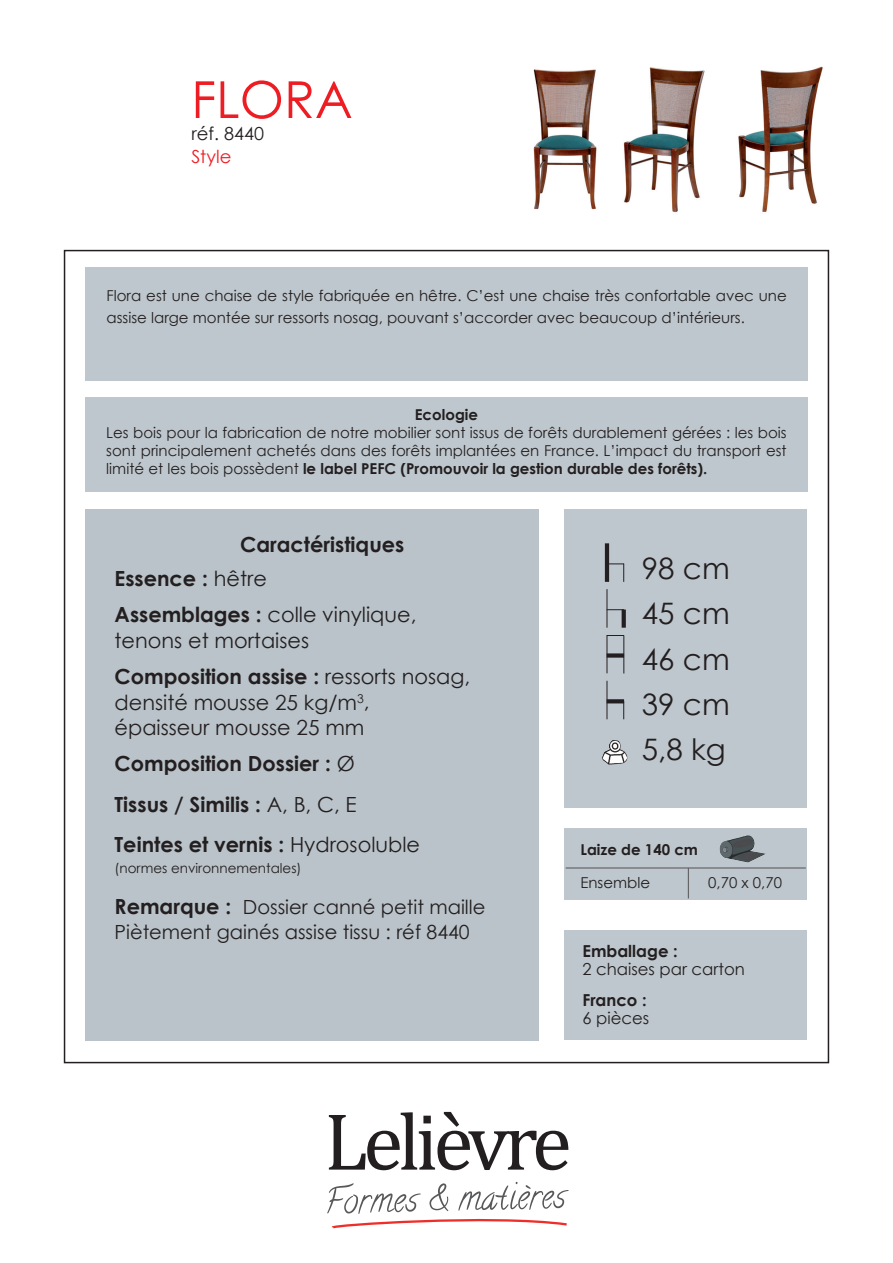
<style>
.page{position:relative;width:893px;height:1263px;background:#fff}
.page>*{position:absolute;margin:0;border:0;box-sizing:border-box;transform-origin:0 0}
.t1{font:51px "Century Gothic";color:#ee1d23}
.t2{font:29.55px/45.5px "Century Gothic";color:#231f20;text-align:justify}
.t3{font:700 20.85px/35.2px "Century Gothic";color:#231f20}
.t4{font:20.85px/36px "Century Gothic";color:#231f20}
.t5{font:19.5px/25.5px "Century Gothic";color:#231f20}
.t6{font:18px "Century Gothic";color:#231f20}
.t7{font:18px "Century Gothic";color:#ee1d23}
.t8{font:16.5px "Century Gothic";color:#231f20}
.t9{font:700 16.5px "Century Gothic";color:#231f20}
.t10{font:15px/18px "Century Gothic";color:#231f20}
.t11{font:700 15px "Century Gothic";color:#231f20}
.t12{font:13.5px "Century Gothic";color:#231f20}
.s1{font-weight:700}
.s2{font-weight:400}
.s3{font-weight:700;font-size:20.85px}
</style>
<div class="page">
<svg style="left:329px;top:1112px;width:239px;height:58px"></svg>
<svg style="left:327px;top:1182px;width:242px;height:46px"></svg>
<div style="left:564px;top:930px;width:243px;height:110px;background:#bec7cd"></div>
<div style="left:85px;top:267px;width:723px;height:114px;background:#bec7cd"></div>
<div style="left:85px;top:396px;width:723px;height:95px;background:#bec7cd"></div>
<div style="left:564px;top:509px;width:243px;height:298px;background:#bec7cd"></div>
<div style="left:85px;top:509px;width:453px;height:532px;background:#bac3c9"></div>
<img style="left:602px;top:740px;width:26px;height:25px">
<hr style="left:605px;top:543px;width:4px;height:39px;background:#231f20">
<hr style="left:607px;top:589px;width:1px;height:39px;background:#231f20">
<hr style="left:607px;top:635px;width:1px;height:38px;background:#231f20">
<hr style="left:607px;top:681px;width:1px;height:38px;background:#231f20">
<svg style="left:607px;top:609px;width:15px;height:1px"></svg>
<div style="left:607px;top:653px;width:17px;height:5px;background:#231f20"></div>
<svg style="left:608px;top:635px;width:16px;height:1px"></svg>
<svg style="left:607px;top:699px;width:17px;height:4px"></svg>
<svg style="left:607px;top:563px;width:17px;height:19px"></svg>
<svg style="left:622px;top:609px;width:4px;height:19px"></svg>
<hr style="left:623px;top:636px;width:1px;height:37px;background:#231f20">
<svg style="left:623px;top:701px;width:1px;height:18px"></svg>
<div style="left:564px;top:828px;width:243px;height:71px;background:#bec7cd"></div>
<hr style="left:566px;top:867px;width:240px;height:1px;background:#656568">
<hr style="left:688px;top:868px;width:1px;height:30px;background:#656568">
<img style="left:720px;top:835px;width:46px;height:27px">
<img style="left:623px;top:67px;width:82px;height:146px">
<img style="left:533px;top:69px;width:64px;height:141px">
<img style="left:738px;top:66px;width:85px;height:146px">
<h1 class="t1" style="left:191px;top:64px;width:163px">FLORA</h1>
<p class="t6" style="left:191px;top:120px;width:74px">réf. 8440</p>
<p class="t7" style="left:191px;top:144px;width:42px">Style</p>
<p class="t10" style="left:106px;top:284px;width:682px;line-height:22.5px">Flora est une chaise de style fabriquée en hêtre. C’est une chaise très confortable avec une assise large montée sur ressorts nosag, pouvant s’accorder avec beaucoup d’intérieurs.</p>
<p class="t11" style="left:415px;top:403px;width:65px">Ecologie</p>
<p class="t10" style="left:106px;top:423px;width:682px;text-align:justify">Les bois pour la fabrication de notre mobilier sont issus de forêts durablement gérées : les bois sont principalement achetés dans des forêts implantées en France. L’impact du transport est limité et les bois possèdent <span class="s1">le label PEFC (Promouvoir la gestion durable des forêts).</span></p>
<h3 class="t3" style="left:115px;top:526px;width:303px;text-indent:126px">Caractéristiques<br>Essence : <span class="s2">hêtre<br></span>Assemblages : <span class="s2">colle vinylique,</span></h3>
<h3 class="t4" style="left:115px;top:622px;width:357px">tenons et mortaises<br><span class="s1">Composition assise :</span> ressorts nosag,</h3>
<h3 class="t4" style="left:115px;top:689px;width:257px;line-height:25.5px">densité mousse 25 kg/m<sup>3</sup>, épaisseur mousse 25 mm</h3>
<h3 class="t3" style="left:115px;top:742px;width:307px;line-height:40.5px">Composition Dossier : <span class="s2">Ø<br></span>Tissus / Similis : <span class="s2">A, B, C, E<br></span>Teintes et vernis : <span class="s2">Hydrosoluble</span></h3>
<p class="t12" style="left:115px;top:859px;width:189px">(normes environnementales)</p>
<h3 class="t5" style="left:115px;top:893px;width:372px"><span class="s3">Remarque :</span> Dossier canné petit maille<br>Piètement gainés assise tissu : réf 8440</h3>
<h2 class="t2" style="left:642px;top:545px;width:89px">98 cm 45 cm 46 cm 39 cm 5,8 kg</h2>
<p class="t11" style="left:580px;top:838px;width:119px">Laize de 140 cm</p>
<p class="t10" style="left:580px;top:873px;width:71px">Ensemble</p>
<p class="t10" style="left:708px;top:873px;width:75px">0,70 x 0,70</p>
<p class="t9" style="left:582px;top:938px;width:97px">Emballage :</p>
<p class="t8" style="left:582px;top:957px;width:164px">2 chaises par carton</p>
<p class="t9" style="left:582px;top:987px;width:66px">Franco :</p>
<p class="t8" style="left:582px;top:1006px;width:68px">6 pièces</p>
</div>
